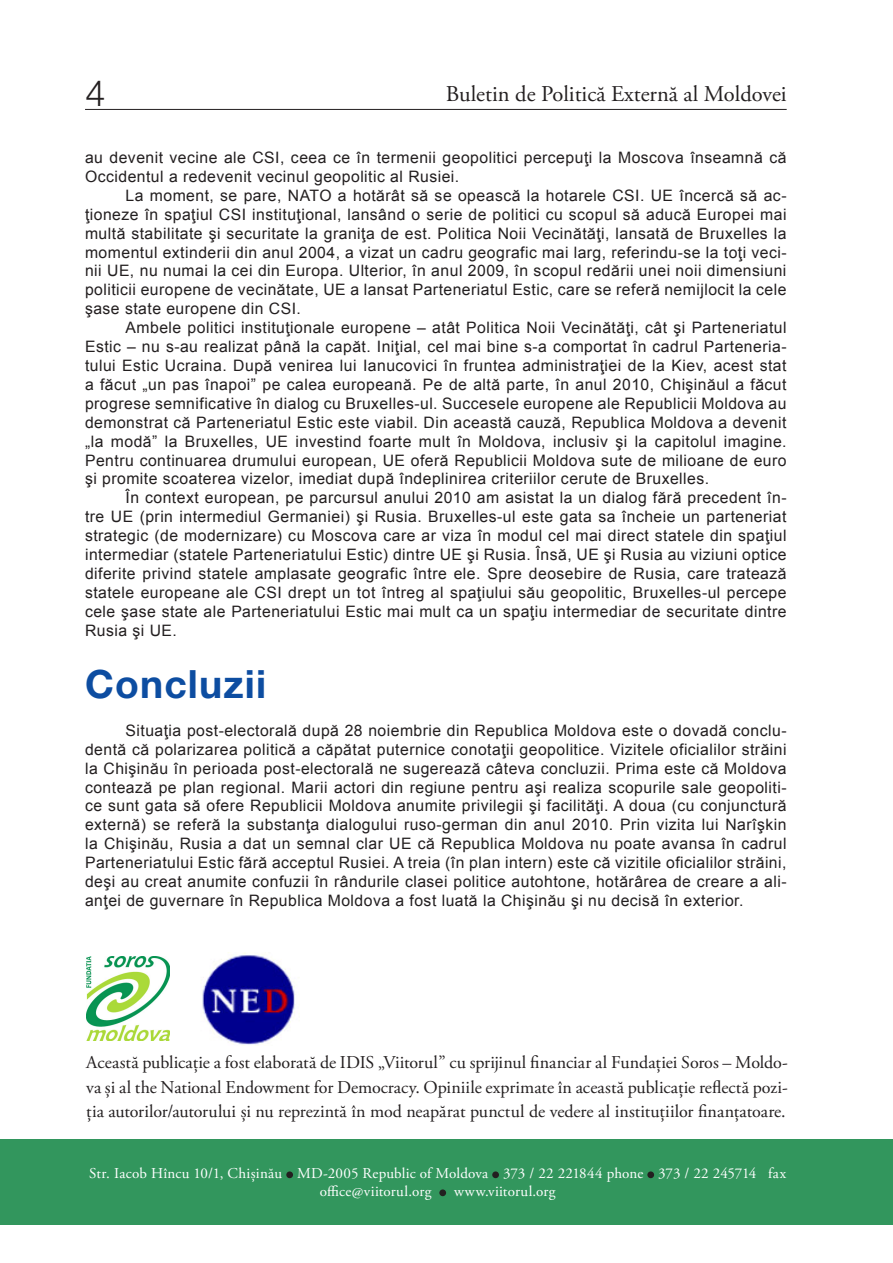
<style>
.page{position:relative;width:893px;height:1263px;background:#fff}
.page>*{position:absolute;margin:0;border:0;box-sizing:border-box;transform-origin:0 0}
.t1{font:700 39px "Helvetica Neue LT Pro";letter-spacing:.03em;color:#0d4da1}
.t2{font:300 36px "Helvetica Neue LT Pro";color:#231f20}
.t3{font:22.5px "Adobe Garamond Pro";color:#231f20}
.TEXTE_DE_BAZA{font:18px/24.3px "Adobe Garamond Pro";color:#231f20;text-align:justify}
.t4{font:15.75px/18.9px "Arial";letter-spacing:.03em;color:#231f20;text-align:justify}
.TEXTE_DE_BAZA-2{font:15px "Adobe Garamond Pro";letter-spacing:.015em;color:#fff}
</style>
<div class="page">
<hr style="left:85px;top:109px;width:702px;height:1px;background:#231f20">
<div style="left:0;top:1140px;width:893px;height:85px;background:#32965d"></div>
<img style="left:86px;top:957px;width:84px;height:83px">
<img style="left:202px;top:952px;width:94px;height:94px">
<div style="left:286px;top:1171px;width:7px;height:7px;border:2px solid #231f20;border-radius:50%"></div>
<div style="left:492px;top:1171px;width:7px;height:7px;border:2px solid #231f20;border-radius:50%"></div>
<div style="left:647px;top:1171px;width:7px;height:7px;border:2px solid #231f20;border-radius:50%"></div>
<div style="left:439px;top:1189px;width:7px;height:7px;border:2px solid #231f20;border-radius:50%"></div>
<h2 class="t2" style="left:85px;top:71px;width:22px">4</h2>
<h3 class="t3" style="left:446px;top:81px;width:342px">Buletin de Politică Externă al Moldovei</h3>
<p class="t4" style="left:85px;top:148px;width:703px">au devenit vecine ale CSI, ceea ce în termenii geopolitici percepuţi la Moscova înseamnă că<br>Occidentul a redevenit vecinul geopolitic al Rusiei.</p>
<p class="t4" style="left:85px;top:186px;width:703px;text-indent:40px">La moment, se pare, NATO a hotărât să se opească la hotarele CSI. UE încercă să ac&shy;ţioneze în spaţiul CSI instituţional, lansând o serie de politici cu scopul să aducă Europei mai multă stabilitate şi securitate la graniţa de est. Politica Noii Vecinătăţi, lansată de Bruxelles la momentul extinderii din anul 2004, a vizat un cadru geografic mai larg, referindu-se la toţi veci&shy;nii UE, nu numai la cei din Europa. Ulterior, în anul 2009, în scopul redării unei noii dimensiuni politicii europene de vecinătate, UE a lansat Parteneriatul Estic, care se referă nemijlocit la cele şase state europene din CSI.</p>
<p class="t4" style="left:85px;top:318px;width:703px;text-indent:40px">Ambele politici instituţionale europene – atât Politica Noii Vecinătăţi, cât şi Parteneriatul Estic – nu s-au realizat până la capăt. Iniţial, cel mai bine s-a comportat în cadrul Parteneria&shy;tului Estic Ucraina. După venirea lui Ianucovici în fruntea administraţiei de la Kiev, acest stat a făcut „un pas înapoi” pe calea europeană. Pe de altă parte, în anul 2010, Chişinăul a făcut progrese semnificative în dialog cu Bruxelles-ul. Succesele europene ale Republicii Moldova au demonstrat că Parteneriatul Estic este viabil. Din această cauză, Republica Moldova a devenit „la modă” la Bruxelles, UE investind foarte mult în Moldova, inclusiv şi la capitolul imagine.<br>Pentru continuarea drumului european, UE oferă Republicii Moldova sute de milioane de euro şi promite scoaterea vizelor, imediat după îndeplinirea criteriilor cerute de Bruxelles.</p>
<p class="t4" style="left:85px;top:488px;width:703px;text-indent:40px">În context european, pe parcursul anului 2010 am asistat la un dialog fără precedent în&shy;tre UE (prin intermediul Germaniei) şi Rusia. Bruxelles-ul este gata sa încheie un parteneriat strategic (de modernizare) cu Moscova care ar viza în modul cel mai direct statele din spaţiul intermediar (statele Parteneriatului Estic) dintre UE şi Rusia. Însă, UE şi Rusia au viziuni optice diferite privind statele amplasate geografic între ele. Spre deosebire de Rusia, care tratează statele europeane ale CSI drept un tot întreg al spaţiului său geopolitic, Bruxelles-ul percepe cele şase state ale Parteneriatului Estic mai mult ca un spaţiu intermediar de securitate dintre Rusia şi UE.</p>
<p class="t1" style="left:85px;top:660px;width:183px">Concluzii</p>
<p class="t4" style="left:85px;top:721px;width:703px;text-indent:40px">Situaţia post-electorală după 28 noiembrie din Republica Moldova este o dovadă conclu&shy;dentă că polarizarea politică a căpătat puternice conotaţii geopolitice. Vizitele oficialilor străini la Chişinău în perioada post-electorală ne sugerează câteva concluzii. Prima este că Moldova contează pe plan regional. Marii actori din regiune pentru aşi realiza scopurile sale geopoliti&shy;ce sunt gata să ofere Republicii Moldova anumite privilegii şi facilităţi. A doua (cu conjunctură externă) se referă la substanţa dialogului ruso-german din anul 2010. Prin vizita lui Narîşkin la Chişinău, Rusia a dat un semnal clar UE că Republica Moldova nu poate avansa în cadrul Parteneriatului Estic fără acceptul Rusiei. A treia (în plan intern) este că vizitile oficialilor străini, deşi au creat anumite confuzii în rândurile clasei politice autohtone, hotărârea de creare a ali&shy;anţei de guvernare în Republica Moldova a fost luată la Chişinău şi nu decisă în exterior.</p>
<p class="TEXTE_DE_BAZA" style="left:86px;top:1051px;width:703px">Această publicaţie a fost elaborată de IDIS „Viitorul” cu sprijinul financiar al Fundaţiei Soros – Moldo&shy;va şi al the National Endowment for Democracy. Opiniile exprimate în această publicaţie reflectă pozi&shy;ţia autorilor/autorului şi nu reprezintă în mod neapărat punctul de vedere al instituţiilor finanţatoare.</p>
<p class="TEXTE_DE_BAZA-2" style="left:89px;top:1164px;width:699px">Str. Iacob Hîncu 10/1, Chişinău MD-2005 Republic of Moldova 373 / 22 221844 phone 373 / 22 245714 fax</p>
<p class="TEXTE_DE_BAZA-2" style="left:320px;top:1182px;width:113px">office@viitorul.org</p>
<p class="TEXTE_DE_BAZA-2" style="left:454px;top:1182px;width:103px">www.viitorul.org</p>
</div>
